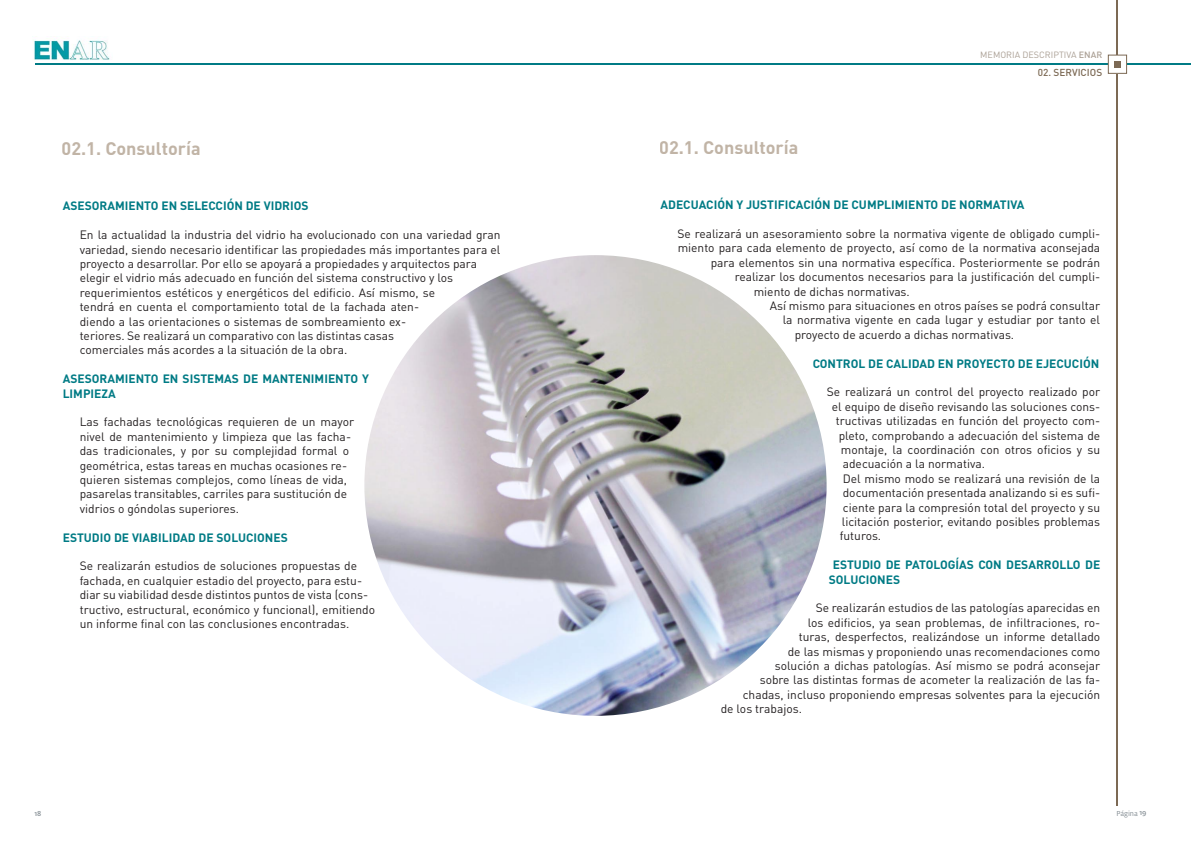
<style>
.page{position:relative;width:1191px;height:842px;background:#fff}
.page>*{position:absolute;margin:0;border:0;box-sizing:border-box;transform-origin:0 0}
.t1{font:700 18px "DIN Pro";color:#c1b4a6}
.t2{font:12px/14.4px "DIN Pro";color:#231f20}
.t3{font:700 12px/14.4px "DIN Pro";color:#007b85}
.t4{font:500 10px "DIN Pro";color:#7c6954}
.t5{font:9px "DIN Pro";color:#aba095}
.t6{font:8px "Milo OT";color:#868f95}
.t7{font:500 8px "Milo OT";color:#868f95}
.s1{font-weight:500}
</style>
<div class="page">
<hr style="left:35px;top:64px;width:560px;height:1px;background:#007b85">
<img style="left:34px;top:40px;width:76px;height:20px">
<hr style="left:595px;top:64px;width:596px;height:1px;background:#007b85">
<hr style="left:1116px;top:0;width:2px;height:806px;background:#7c6954">
<div style="left:1108px;top:55px;width:18px;height:18px;background:#fff"></div>
<div style="left:1107px;top:55px;width:20px;height:19px;border:1px solid #7c6954"></div>
<div style="left:1114px;top:61px;width:6px;height:7px;background:#7c6954"></div>
<img style="left:364px;top:255px;width:462px;height:461px">
<p class="t5" style="left:980px;top:49px;width:123px">MEMORIA DESCRIPTIVA <span class="s1">ENAR</span></p>
<h1 class="t1" style="left:62px;top:136px;width:140px">02.1. Consultoría</h1>
<p class="t3" style="left:63px;top:198px;width:247px">ASESORAMIENTO EN SELECCIÓN DE VIDRIOS</p>
<p class="t2" style="left:80px;top:227px;width:422px">En la actualidad la industria del vidrio ha evolucionado con una variedad gran variedad, siendo necesario identificar las propiedades más importantes para el proyecto a desarrollar. Por ello se apoyará a propiedades y arquitectos para elegir el vidrio más adecuado en función del sistema constructivo y los requerimientos estéticos y energéticos del edificio. Así mismo, se<br>tendrá en cuenta el comportamiento total de la fachada aten-<br>diendo a las orientaciones o sistemas de sombreamiento ex-<br>teriores. Se realizará un comparativo con las distintas casas<br>comerciales más acordes a la situación de la obra.</p>
<p class="t3" style="left:63px;top:371px;width:308px">ASESORAMIENTO EN SISTEMAS DE MANTENIMIENTO Y<br>LIMPIEZA</p>
<p class="t2" style="left:80px;top:414px;width:276px">Las fachadas tecnológicas requieren de un mayor nivel de mantenimiento y limpieza que las facha&shy;das tradicionales, y por su complejidad formal o geométrica, estas tareas en muchas ocasiones re&shy;quieren sistemas complejos, como líneas de vida, pasarelas transitables, carriles para sustitución de vidrios o góndolas superiores.</p>
<p class="t3" style="left:63px;top:529px;width:227px">ESTUDIO DE VIABILIDAD DE SOLUCIONES</p>
<p class="t2" style="left:80px;top:558px;width:297px">Se realizarán estudios de soluciones propuestas de fachada, en cualquier estadio del proyecto, para estu&shy;diar su viabilidad desde distintos puntos de vista (cons&shy;tructivo, estructural, económico y funcional), emitiendo un informe final con las conclusiones encontradas.</p>
<h1 class="t1" style="left:659px;top:135px;width:140px">02.1. Consultoría</h1>
<p class="t4" style="left:1037px;top:66px;width:66px">02. SERVICIOS</p>
<p class="t3" style="left:660px;top:197px;width:366px">ADECUACIÓN Y JUSTIFICACIÓN DE CUMPLIMIENTO DE NORMATIVA</p>
<p class="t2" style="left:677px;top:226px;width:424px">Se realizará un asesoramiento sobre la normativa vigente de obligado cumpli-</p>
<p class="t2" style="left:677px;top:240px;width:424px">miento para cada elemento de proyecto, así como de la normativa aconsejada</p>
<p class="t2" style="left:710px;top:255px;width:391px">para elementos sin una normativa específica. Posteriormente se podrán</p>
<p class="t2" style="left:734px;top:269px;width:367px">realizar los documentos necesarios para la justificación del cumpli-</p>
<p class="t2" style="left:753px;top:284px;width:158px">miento de dichas normativas.</p>
<p class="t2" style="left:769px;top:298px;width:332px">Así mismo para situaciones en otros países se podrá consultar</p>
<p class="t2" style="left:782px;top:312px;width:319px">la normativa vigente en cada lugar y estudiar por tanto el</p>
<p class="t2" style="left:794px;top:327px;width:221px">proyecto de acuerdo a dichas normativas.</p>
<p class="t3" style="left:812px;top:356px;width:288px">CONTROL DE CALIDAD EN PROYECTO DE EJECUCIÓN</p>
<p class="t2" style="left:826px;top:384px;width:275px">Se realizará un control del proyecto realizado por</p>
<p class="t2" style="left:831px;top:399px;width:270px">el equipo de diseño revisando las soluciones cons-</p>
<p class="t2" style="left:835px;top:413px;width:266px">tructivas utilizadas en función del proyecto com-</p>
<p class="t2" style="left:838px;top:428px;width:263px">pleto, comprobando a adecuación del sistema de</p>
<p class="t2" style="left:840px;top:442px;width:261px">montaje, la coordinación con otros oficios y su</p>
<p class="t2" style="left:842px;top:456px;width:144px">adecuación a la normativa.</p>
<p class="t2" style="left:842px;top:471px;width:259px">Del mismo modo se realizará una revisión de la</p>
<p class="t2" style="left:842px;top:485px;width:259px">documentación presentada analizando si es sufi-</p>
<p class="t2" style="left:842px;top:500px;width:259px">ciente para la compresión total del proyecto y su</p>
<p class="t2" style="left:841px;top:514px;width:260px">licitación posterior, evitando posibles problemas</p>
<p class="t2" style="left:839px;top:528px;width:43px">futuros.</p>
<p class="t3" style="left:828px;top:557px;width:273px;text-indent:4px">ESTUDIO DE PATOLOGÍAS CON DESARROLLO DE<br>SOLUCIONES</p>
<p class="t2" style="left:815px;top:600px;width:286px">Se realizarán estudios de las patologías aparecidas en</p>
<p class="t2" style="left:807px;top:615px;width:294px">los edificios, ya sean problemas, de infiltraciones, ro-</p>
<p class="t2" style="left:798px;top:629px;width:303px">turas, desperfectos, realizándose un informe detallado</p>
<p class="t2" style="left:787px;top:644px;width:314px">de las mismas y proponiendo unas recomendaciones como</p>
<p class="t2" style="left:774px;top:658px;width:327px">solución a dichas patologías. Así mismo se podrá aconsejar</p>
<p class="t2" style="left:759px;top:672px;width:342px">sobre las distintas formas de acometer la realización de las fa-</p>
<p class="t2" style="left:742px;top:687px;width:359px">chadas, incluso proponiendo empresas solventes para la ejecución</p>
<p class="t2" style="left:720px;top:701px;width:83px">de los trabajos.</p>
<p class="t7" style="left:34px;top:809px;width:8px">18</p>
<p class="t6" style="left:1116px;top:809px;width:32px">Página <span class="s1">19</span></p>
</div>
